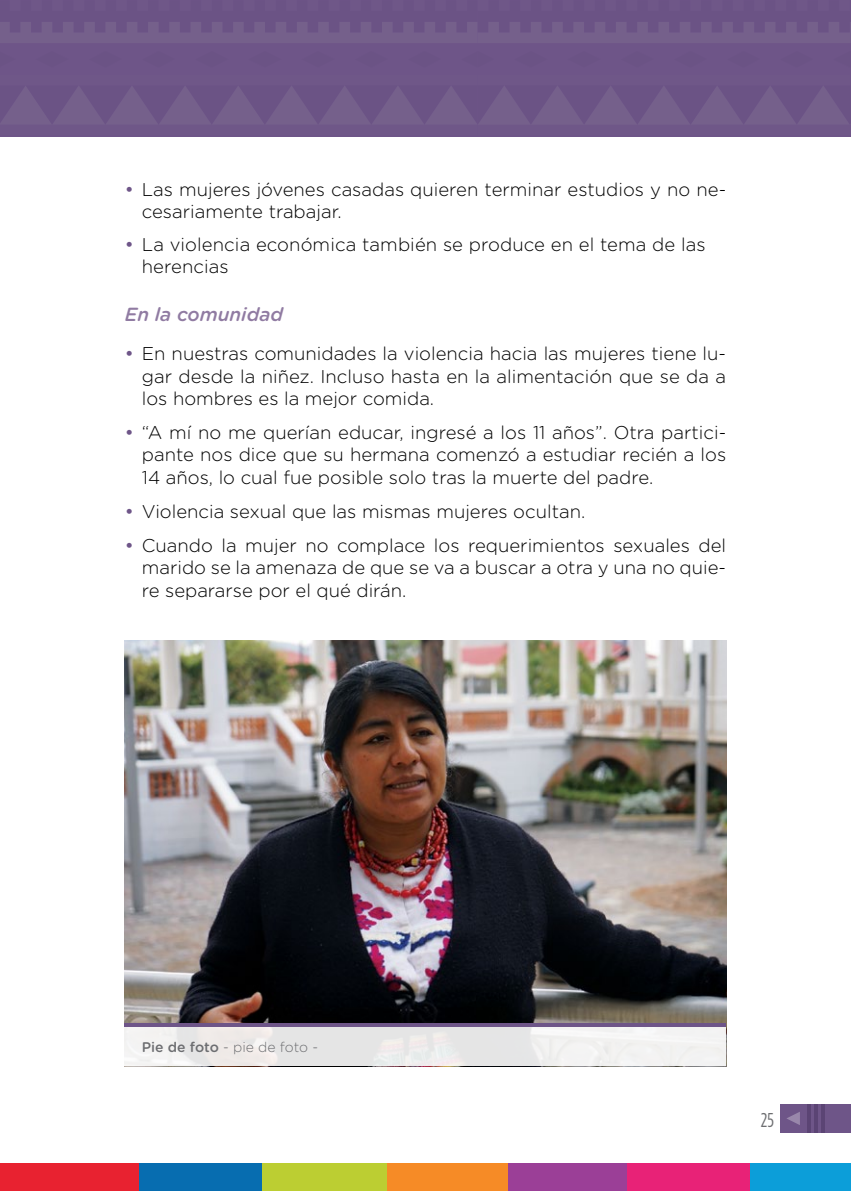
<style>
.page{position:relative;width:851px;height:1191px;background:#fff}
.page>*{position:absolute;margin:0;border:0;box-sizing:border-box;transform-origin:0 0}
.t1{font:20px "Gotham Condensed";color:#6d6e71}
.t2{font:italic 500 19px "Gotham Rounded";color:#907ba2}
.t3{font:300 18.4px/22.4px "Gotham Rounded";color:#000;text-align:justify}
.t4{font:300 14px "Gotham Rounded";color:#6d6e71}
.s1{font-weight:400;font-size:19px;color:#6e5588}
.s2{font-weight:500}
</style>
<div class="page">
<div style="left:0;top:0;width:850px;height:137px;background:#6e5588"></div>
<hr style="left:0;top:1164px;width:3px;height:27px;background:#e82230">
<div style="left:1px;top:1164px;width:139px;height:27px;background:#e82230"></div>
<div style="left:505px;top:1164px;width:124px;height:27px;background:#9b3f97"></div>
<div style="left:627px;top:1164px;width:124px;height:27px;background:#e82277"></div>
<div style="left:750px;top:1164px;width:100px;height:27px;background:#0c9ed9"></div>
<div style="left:384px;top:1164px;width:123px;height:27px;background:#f68b26"></div>
<div style="left:140px;top:1164px;width:124px;height:27px;background:#076db0"></div>
<div style="left:263px;top:1164px;width:123px;height:27px;background:#bcce32"></div>
<svg style="left:780px;top:1104px;width:70px;height:28px;background:#6b5285"></svg>
<svg style="left:787px;top:1112px;width:12px;height:13px"></svg>
<svg style="left:821px;top:1104px;width:3px;height:28px"></svg>
<svg style="left:0;top:22px;width:850px;height:21px"></svg>
<svg style="left:1px;top:87px;width:847px;height:37px"></svg>
<img style="left:125px;top:641px;width:601px;height:381px">
<div style="left:125px;top:1026px;width:601px;height:40px;background:#efebea"></div>
<svg style="left:125px;top:1022px;width:601px;height:4px;background:#645074"></svg>
<p class="t3" style="left:142px;top:178px;width:586px;line-height:21.4px;text-indent:-17px"><span class="s1">•</span> Las mujeres jóvenes casadas quieren terminar estudios y no ne&shy;cesariamente trabajar.</p>
<p class="t3" style="left:142px;top:232px;width:565px;text-indent:-17px"><span class="s1">•</span> La violencia económica también se produce en el tema de las herencias</p>
<p class="t2" style="left:125px;top:300px;width:160px">En la comunidad</p>
<p class="t3" style="left:142px;top:341px;width:585px;text-indent:-17px"><span class="s1">•</span> En nuestras comunidades la violencia hacia las mujeres tiene lu&shy;gar desde la niñez. Incluso hasta en la alimentación que se da a los hombres es la mejor comida.</p>
<p class="t3" style="left:142px;top:420px;width:585px;text-indent:-17px"><span class="s1">•</span> “A mí no me querían educar, ingresé a los 11 años”. Otra partici&shy;pante nos dice que su hermana comenzó a estudiar recién a los 14 años, lo cual fue posible solo tras la muerte del padre.</p>
<p class="t3" style="left:125px;top:499px;width:462px"><span class="s1">•</span> Violencia sexual que las mismas mujeres ocultan.</p>
<p class="t3" style="left:142px;top:533px;width:585px;text-indent:-17px"><span class="s1">•</span> Cuando la mujer no complace los requerimientos sexuales del marido se la amenaza de que se va a buscar a otra y una no quie&shy;re separarse por el qué dirán.</p>
<p class="t4" style="left:142px;top:1037px;width:178px"><span class="s2">Pie de foto</span> - pie de foto -</p>
<p class="t1" style="left:760px;top:1108px;width:15px">25</p>
</div>
